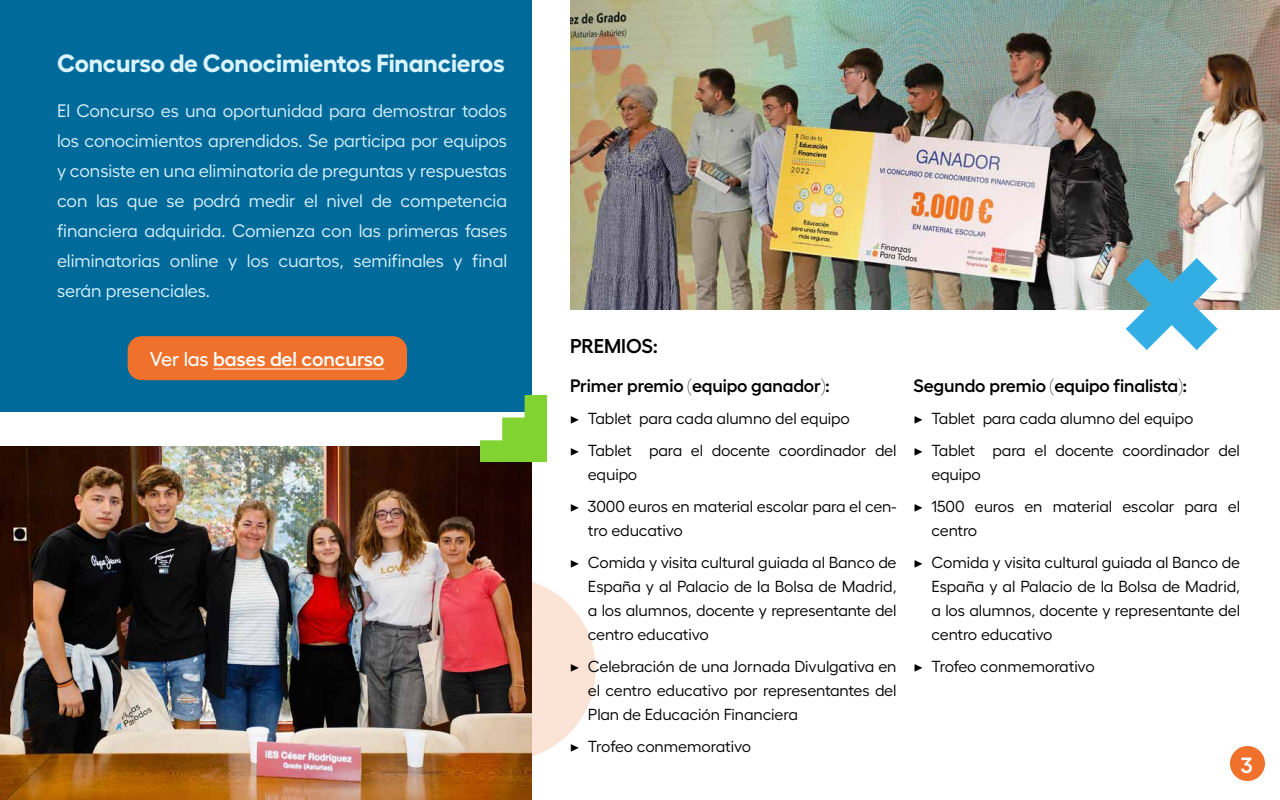
<style>
.page{position:relative;width:1280px;height:800px;background:#fff}
.page>*{position:absolute;margin:0;border:0;box-sizing:border-box;transform-origin:0 0}
.t1{font:700 25px "Hellix";letter-spacing:-.005em;color:#daf4ff}
.t2{font:600 22px "Hellix";color:#fff}
.t3{font:600 20px "Hellix";letter-spacing:-.005em;color:#fff}
.t4{font:600 20px "Hellix";letter-spacing:-.005em;color:#000}
.t5{font:18px/30px "Hellix";letter-spacing:-.005em;color:#daf4ff;text-align:justify}
.t6{font:600 18px "Hellix";letter-spacing:-.005em;color:#000}
.t7{font:16px/32px "Hellix";letter-spacing:-.005em;color:#000}
.s1{font-weight:500}
.s2{font-family:"Minion Pro";font-weight:700}
</style>
<div class="page">
<div style="left:1230px;top:746px;width:35px;height:35px;background:#ef712b;border-radius:50%"></div>
<div style="left:412px;top:577px;width:184px;height:184px;background:#fbe3d5;border-radius:50%"></div>
<div style="left:0;top:0;width:532px;height:412px;background:#006b9b"></div>
<div style="left:128px;top:336px;width:279px;height:44px;background:#ef712b;border-radius:14px"></div>
<hr style="left:213px;top:368px;width:171px;height:1px;background:#fff">
<img style="left:0;top:446px;width:532px;height:354px">
<img style="left:570px;top:0;width:710px;height:310px">
<svg style="left:480px;top:395px;width:67px;height:67px"></svg>
<svg style="left:1126px;top:258px;width:92px;height:92px"></svg>
<h1 class="t1" style="left:57px;top:43px;width:449px">Concurso de Conocimientos Financieros</h1>
<p class="t5" style="left:57px;top:94px;width:452px">El Concurso es una oportunidad para demostrar todos los conocimientos aprendidos. Se participa por equipos y consiste en una eliminatoria de preguntas y respuestas con las que se podrá medir el nivel de competencia financiera adquirida. Comienza con las primeras fases eliminatorias online y los cuartos, semifinales y final serán presenciales.</p>
<p class="t3" style="left:150px;top:344px;width:236px"><span class="s1">Ver las</span> bases del concurso</p>
<p class="t4" style="left:570px;top:330px;width:90px">PREMIOS:</p>
<p class="t6" style="left:570px;top:371px;width:262px">Primer premio (equipo ganador):</p>
<p class="t7" style="left:570px;top:400px;width:328px"><span class="s2">▶</span> Tablet para cada alumno del equipo<br><span class="s2">▶</span> Tablet para el docente coordinador del</p>
<p class="t7" style="left:570px;top:456px;width:328px;text-indent:18px">equipo<br><span class="s2">▶</span> 3000 euros en material escolar para el cen-</p>
<p class="t7" style="left:570px;top:512px;width:328px;text-indent:18px">tro educativo<br><span class="s2">▶</span> Comida y visita cultural guiada al Banco de</p>
<p class="t7" style="left:588px;top:572px;width:310px;line-height:24px;text-align:justify">España y al Palacio de la Bolsa de Madrid, a los alumnos, docente y representante del centro educativo</p>
<p class="t7" style="left:588px;top:652px;width:310px;line-height:24px;text-align:justify;text-indent:-18px"><span class="s2">▶</span> Celebración de una Jornada Divulgativa en el centro educativo por representantes del Plan de Educación Financiera</p>
<p class="t7" style="left:570px;top:728px;width:183px"><span class="s2">▶</span> Trofeo conmemorativo</p>
<p class="t6" style="left:914px;top:371px;width:275px">Segundo premio (equipo finalista):</p>
<p class="t7" style="left:913px;top:400px;width:328px"><span class="s2">▶</span> Tablet para cada alumno del equipo<br><span class="s2">▶</span> Tablet para el docente coordinador del</p>
<p class="t7" style="left:913px;top:456px;width:328px;text-indent:18px">equipo<br><span class="s2">▶</span> 1500 euros en material escolar para el</p>
<p class="t7" style="left:913px;top:512px;width:328px;text-indent:18px">centro<br><span class="s2">▶</span> Comida y visita cultural guiada al Banco de</p>
<p class="t7" style="left:931px;top:572px;width:310px;line-height:24px;text-align:justify">España y al Palacio de la Bolsa de Madrid, a los alumnos, docente y representante del centro educativo</p>
<p class="t7" style="left:913px;top:648px;width:183px"><span class="s2">▶</span> Trofeo conmemorativo</p>
<h2 class="t2" style="left:1241px;top:748px;width:14px">3</h2>
</div>
